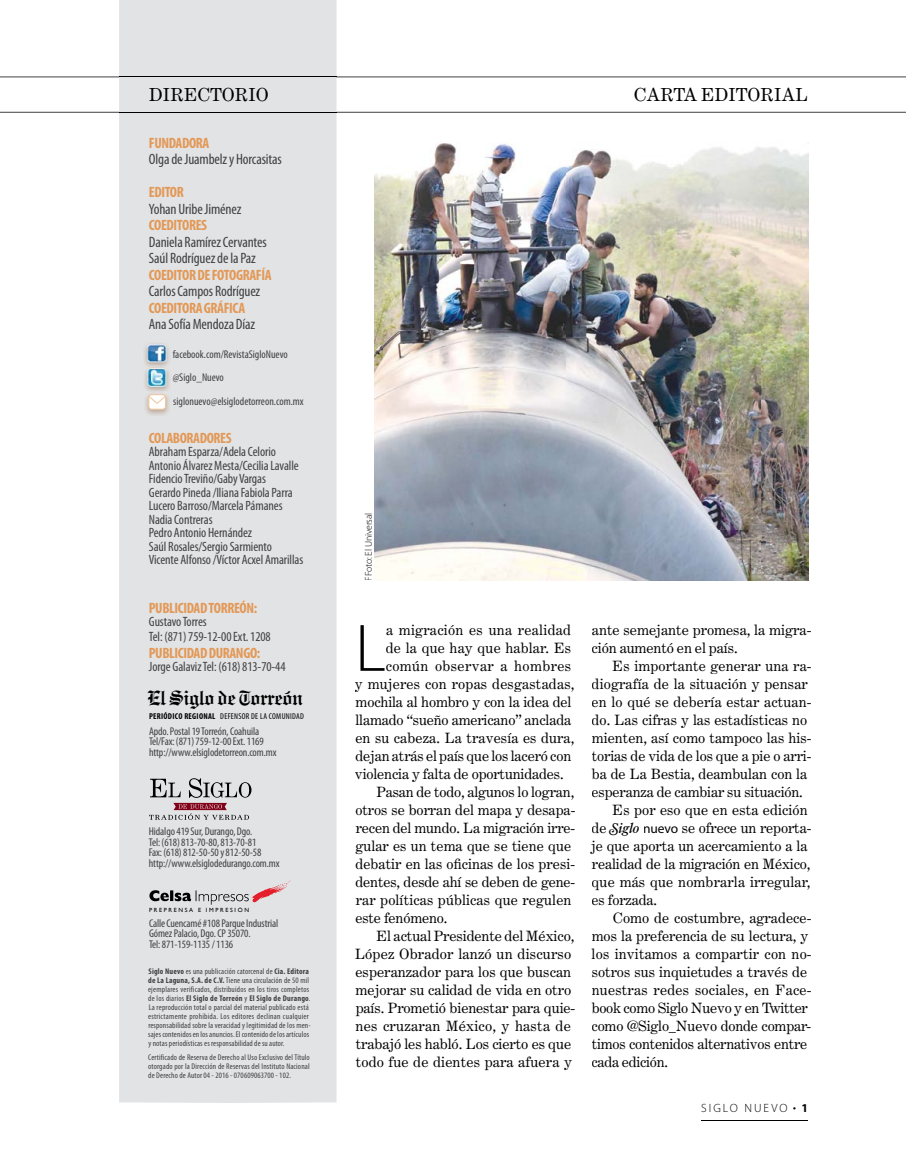
<style>
.page{position:relative;width:906px;height:1174px;background:#fff}
.page>*{position:absolute;margin:0;border:0;box-sizing:border-box;transform-origin:0 0}
.t1{font:300 67.65px "Myriad Pro";color:#000}
.t2{font:700 20.55px "Engravers Old English BT";letter-spacing:-.015em;color:#000;scale:.88 1}
.t3{font:18px "Century Expanded";letter-spacing:-.02em;color:#000}
.t4{font:condensed 15px/16.5px "Myriad Pro";letter-spacing:-.01em;color:#414042}
.t5{font:700 condensed 15px "Myriad Pro";letter-spacing:-.025em;color:#e29856}
.t6{font:14.25px/18px "Century Expanded";letter-spacing:-.005em;color:#000}
.t7{font:14.25px "Century Expanded";letter-spacing:.015em;color:#000}
.t8{font:14.25px "Century Expanded";letter-spacing:.02em;color:#000}
.t9{font:14.25px "Century Expanded";letter-spacing:.025em;color:#000}
.t10{font:condensed 13.5px/13.5px "Myriad Pro";letter-spacing:-.005em;color:#414042}
.t11{font:300 12px "Myriad Pro";letter-spacing:.17em;color:#000}
.t12{font:condensed 11.25px/10.5px "Myriad Pro";letter-spacing:-.01em;color:#414042}
.t13{font:300 9.75px "Myriad Pro";letter-spacing:-.01em;color:#000}
.t14{font:condensed 8.55px "Myriad Pro";letter-spacing:.035em;color:#000}
.t15{font:condensed 8.25px/9px "Myriad Pro";letter-spacing:.015em;color:#414042}
.t16{font:6px "Gill Sans";letter-spacing:.28em;color:#000}
.s1{font-weight:700}
.s2{font-family:"Farnham Display Reg Ital Swash"}
.s3{font-family:"Myriad Pro";font-size:13.5px}
.s4{font-family:"Farnham Display Reg Ital Swash";font-weight:400;font-size:9px}
</style>
<div class="page">
<div style="left:119px;top:0;width:217px;height:1103px;background:#e2e3e4"></div>
<hr style="left:336px;top:112px;width:570px;height:1px;background:#000">
<hr style="left:0;top:112px;width:119px;height:1px;background:#000">
<hr style="left:119px;top:112px;width:217px;height:1px;background:#000">
<hr style="left:336px;top:77px;width:570px;height:1px;background:#000">
<hr style="left:0;top:77px;width:119px;height:1px;background:#000">
<hr style="left:119px;top:77px;width:217px;height:1px;background:#000">
<div style="left:148px;top:690px;width:154px;height:19px;background:#e2e3e4"></div>
<div style="left:149px;top:712px;width:66px;height:7px;background:#e2e3e4"></div>
<div style="left:216px;top:713px;width:87px;height:6px;background:#e2e3e4"></div>
<svg style="left:149px;top:880px;width:142px;height:24px;background:#cac1c2"></svg>
<div style="left:149px;top:907px;width:100px;height:5px;background:#e2e3e4"></div>
<svg style="left:149px;top:778px;width:102px;height:42px;background:#bbb2b5"></svg>
<img style="left:143px;top:342px;width:28px;height:74px">
<img style="left:148px;top:369px;width:19px;height:17px">
<img style="left:143px;top:366px;width:28px;height:3px">
<svg style="left:148px;top:368px;width:19px;height:1px"></svg>
<img style="left:147px;top:344px;width:19px;height:18px">
<img style="left:144px;top:391px;width:27px;height:2px">
<div style="left:149px;top:395px;width:16px;height:14px;background:#fff;border-radius:3px"></div>
<div style="left:148px;top:394px;width:18px;height:16px;border:1px solid #f0c69f;border-radius:3px"></div>
<svg style="left:148px;top:395px;width:19px;height:10px"></svg>
<div style="left:150px;top:88px;width:118px;height:14px;background:#e2e3e4"></div>
<hr style="left:701px;top:1120px;width:107px;height:1px;background:#000">
<img style="left:374px;top:143px;width:434px;height:438px">
<p class="t3" style="left:149px;top:84px;width:121px">DIRECTORIO</p>
<p class="t3" style="left:634px;top:84px;width:176px">CARTA EDITORIAL</p>
<p class="t5" style="left:149px;top:133px;width:62px">FUNDADORA</p>
<p class="t4" style="left:149px;top:151px;width:134px">Olga de Juambelz y Horcasitas</p>
<p class="t5" style="left:149px;top:183px;width:37px">EDITOR</p>
<p class="t4" style="left:149px;top:200px;width:94px">Yohan Uribe Jiménez</p>
<p class="t5" style="left:149px;top:216px;width:60px">COEDITORES</p>
<p class="t4" style="left:149px;top:233px;width:119px">Daniela Ramírez Cervantes<br>Saúl Rodríguez de la Paz</p>
<p class="t5" style="left:149px;top:265px;width:124px">COEDITOR DE FOTOGRAFÍA</p>
<p class="t4" style="left:149px;top:283px;width:113px">Carlos Campos Rodríguez</p>
<p class="t5" style="left:149px;top:298px;width:98px">COEDITORA GRÁFICA</p>
<p class="t4" style="left:149px;top:316px;width:108px">Ana Sofía Mendoza Díaz</p>
<p class="t12" style="left:173px;top:342px;width:132px;line-height:23.7px">facebook.com/RevistaSigloNuevo @Siglo_Nuevo siglonuevo@elsiglodetorreon.com.mx</p>
<p class="t5" style="left:149px;top:428px;width:84px">COLABORADORES</p>
<p class="t10" style="left:149px;top:445px;width:156px">Abraham Esparza/Adela Celorio<br>Antonio Álvarez Mesta/Cecilia Lavalle<br>Fidencio Treviño/Gaby Vargas<br>Gerardo Pineda /Iliana Fabiola Parra<br>Lucero Barroso/Marcela Pámanes<br>Nadia Contreras<br>Pedro Antonio Hernández<br>Saúl Rosales/Sergio Sarmiento<br>Vicente Alfonso /Víctor Acxel Amarillas</p>
<p class="t5" style="left:149px;top:598px;width:110px">PUBLICIDAD TORREÓN:</p>
<p class="t10" style="left:149px;top:614px;width:123px;line-height:15px">Gustavo Torres<br>Tel: (871) 759-12-00 Ext. 1208</p>
<p class="t5" style="left:149px;top:643px;width:113px">PUBLICIDAD DURANGO:</p>
<p class="t10" style="left:149px;top:660px;width:138px">Jorge Galaviz Tel: (618) 813-70-44</p>
<h2 class="t2" style="left:147px;top:685px;width:178px">El Siglo de Torreón</h2>
<p class="t14" style="left:149px;top:711px;width:156px"><span class="s1">PERIÓDICO REGIONAL</span> DEFENSOR DE LA COMUNIDAD</p>
<p class="t12" style="left:149px;top:725px;width:129px">Apdo. Postal 19 Torreón, Coahuila<br>Tel/Fax: (871) 759-12-00 Ext. 1169 http://www.elsiglodetorreon.com.mx</p>
<p class="t12" style="left:149px;top:826px;width:132px">Hidalgo 419 Sur, Durango, Dgo.<br>Tel: (618) 813-70-80, 813-70-81<br>Fax: (618) 812-50-50 y 812-50-58 http://www.elsiglodedurango.com.mx</p>
<p class="t16" style="left:149px;top:906px;width:102px">PREPRENSA E IMPRESIÓN</p>
<p class="t12" style="left:149px;top:917px;width:131px">Calle Cuencamé #108 Parque Industrial<br>Gómez Palacio, Dgo. CP 35070.<br>Tel: 871-159-1135 / 1136</p>
<p class="t15" style="left:148px;top:966px;width:164px"><span class="s1">Siglo Nuevo</span> es una publicación catorcenal de <span class="s1">Cia. Editora de La Laguna, S.A. de C.V.</span> Tiene una circulación de 50 mil ejemplares verificados, distribuidos en los tiros completos de los diarios <span class="s1">El Siglo de Torreón</span> y <span class="s1">El Siglo de Durango</span>.<br>La reproducción total o parcial del material publicado está estrictamente prohibida. Los editores declinan cualquier responsabilidad sobre la veracidad y legitimidad de los men&shy;sajes contenidos en los anuncios. El contenido de los artículos y notas periodísticas es responsabilidad de su autor.</p>
<p class="t15" style="left:148px;top:1052px;width:163px;text-align:justify">Certificado de Reserva de Derecho al Uso Exclusivo del Título otorgado por la Dirección de Reservas del Instituto Nacional de Derecho de Autor 04 - 2016 - 070609063700 - 102.</p>
<p class="t13" style="left:363px;top:580px;width:70px;rotate:-90deg">FFoto: El Universal</p>
<h1 class="t1" style="left:355px;top:611px;width:32px">L</h1>
<p class="t8" style="left:386px;top:621px;width:187px">a migración es una realidad</p>
<p class="t6" style="left:386px;top:638px;width:187px">de la que hay que hablar. Es</p>
<p class="t9" style="left:386px;top:657px;width:187px">común observar a hombres</p>
<p class="t6" style="left:355px;top:674px;width:221px">y mujeres con ropas desgastadas,</p>
<p class="t6" style="left:356px;top:692px;width:217px">mochila al hombro y con la idea del</p>
<p class="t6" style="left:355px;top:710px;width:217px">llamado “sueño americano” anclada</p>
<p class="t6" style="left:355px;top:728px;width:220px">en su cabeza. La travesía es dura,</p>
<p class="t6" style="left:355px;top:746px;width:217px">dejan atrás el país que los laceró con</p>
<p class="t6" style="left:355px;top:764px;width:210px">violencia y falta de oportunidades.</p>
<p class="t6" style="left:376px;top:782px;width:199px">Pasan de todo, algunos lo logran,</p>
<p class="t6" style="left:355px;top:800px;width:222px">otros se borran del mapa y desapa-</p>
<p class="t6" style="left:356px;top:818px;width:221px">recen del mundo. La migración irre-</p>
<p class="t6" style="left:355px;top:836px;width:217px">gular es un tema que se tiene que</p>
<p class="t6" style="left:355px;top:854px;width:221px">debatir en las oficinas de los presi-</p>
<p class="t6" style="left:355px;top:872px;width:221px">dentes, desde ahí se deben de gene-</p>
<p class="t6" style="left:356px;top:890px;width:217px">rar políticas públicas que regulen</p>
<p class="t6" style="left:355px;top:908px;width:93px">este fenómeno.</p>
<p class="t6" style="left:376px;top:926px;width:200px">El actual Presidente del México,</p>
<p class="t6" style="left:355px;top:944px;width:218px">López Obrador lanzó un discurso</p>
<p class="t6" style="left:355px;top:962px;width:217px">esperanzador para los que buscan</p>
<p class="t6" style="left:356px;top:980px;width:217px">mejorar su calidad de vida en otro</p>
<p class="t6" style="left:356px;top:998px;width:221px">país. Prometió bienestar para quie-</p>
<p class="t7" style="left:356px;top:1017px;width:217px">nes cruzaran México, y hasta de</p>
<p class="t6" style="left:356px;top:1034px;width:217px">trabajó les habló. Los cierto es que</p>
<p class="t6" style="left:356px;top:1052px;width:218px">todo fue de dientes para afuera y</p>
<p class="t6" style="left:591px;top:620px;width:221px">ante semejante promesa, la migra&shy;ción aumentó en el país.</p>
<p class="t6" style="left:612px;top:656px;width:201px">Es importante generar una ra-</p>
<p class="t6" style="left:591px;top:674px;width:218px">diografía de la situación y pensar</p>
<p class="t6" style="left:591px;top:692px;width:221px">en lo qué se debería estar actuan-</p>
<p class="t6" style="left:591px;top:710px;width:217px">do. Las cifras y las estadísticas no</p>
<p class="t6" style="left:592px;top:728px;width:221px">mienten, así como tampoco las his-</p>
<p class="t6" style="left:592px;top:746px;width:221px">torias de vida de los que a pie o arri-</p>
<p class="t6" style="left:592px;top:764px;width:217px">ba de La Bestia, deambulan con la</p>
<p class="t6" style="left:591px;top:782px;width:213px">esperanza de cambiar su situación.</p>
<p class="t6" style="left:612px;top:800px;width:197px">Es por eso que en esta edición</p>
<p class="t6" style="left:591px;top:818px;width:221px">de <span class="s2">Siglo</span> <span class="s3">nuevo</span> se ofrece un reporta-</p>
<p class="t6" style="left:591px;top:836px;width:218px">je que aporta un acercamiento a la</p>
<p class="t6" style="left:592px;top:854px;width:220px">realidad de la migración en México,</p>
<p class="t6" style="left:591px;top:872px;width:220px">que más que nombrarla irregular,</p>
<p class="t6" style="left:591px;top:890px;width:67px">es forzada.</p>
<p class="t6" style="left:612px;top:908px;width:200px">Como de costumbre, agradece-</p>
<p class="t6" style="left:592px;top:926px;width:218px">mos la preferencia de su lectura, y</p>
<p class="t6" style="left:591px;top:944px;width:221px">los invitamos a compartir con no-</p>
<p class="t6" style="left:592px;top:962px;width:217px">sotros sus inquietudes a través de</p>
<p class="t7" style="left:592px;top:981px;width:221px">nuestras redes sociales, en Face-</p>
<p class="t6" style="left:592px;top:998px;width:218px">book como Siglo Nuevo y en Twitter</p>
<p class="t6" style="left:591px;top:1016px;width:221px">como @Siglo_Nuevo donde compar-</p>
<p class="t6" style="left:592px;top:1034px;width:217px">timos contenidos alternativos entre</p>
<p class="t6" style="left:591px;top:1052px;width:78px">cada edición.</p>
<p class="t11" style="left:701px;top:1101px;width:108px">SIGLO NUEVO <span class="s4">•</span> <span class="s1">1</span></p>
</div>
